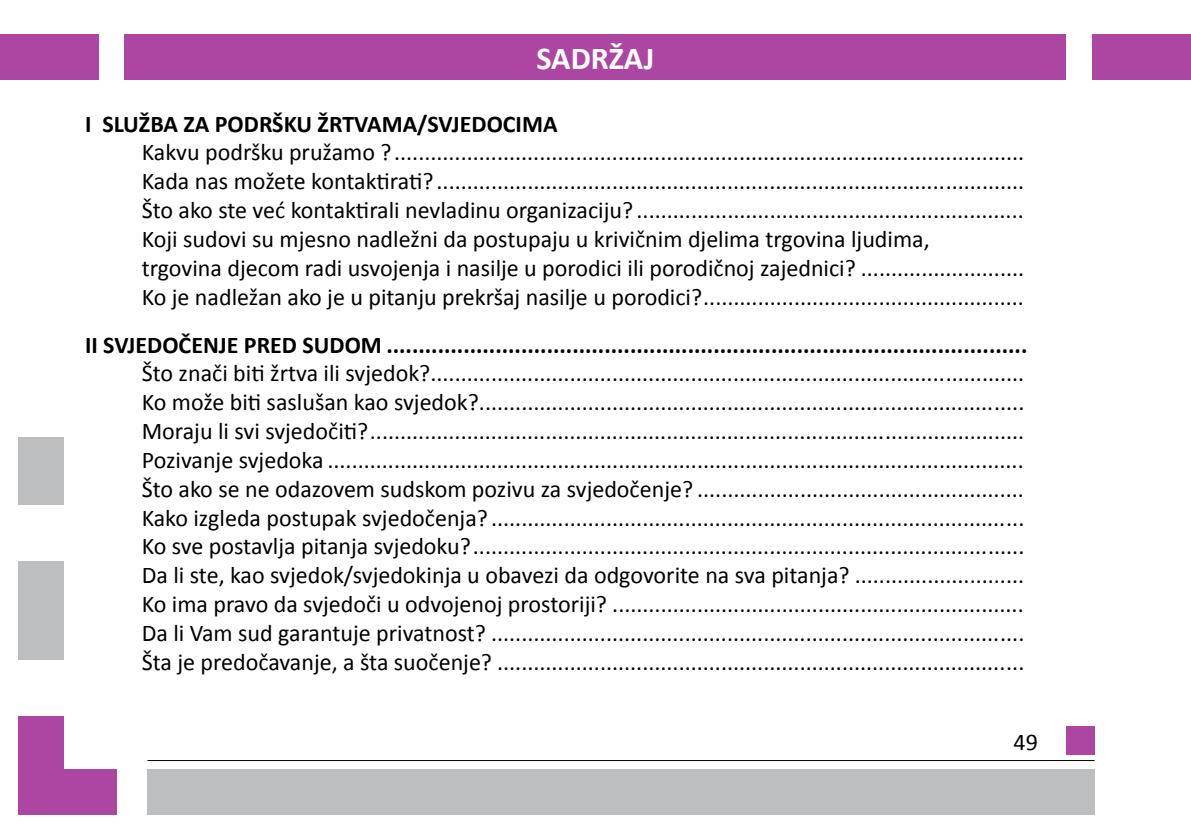
<style>
.page{position:relative;width:1191px;height:840px;background:#fff}
.page>*{position:absolute;margin:0;border:0;box-sizing:border-box;transform-origin:0 0}
.t1{font:700 32px "Calibri";color:#fff}
.t2{font:24px/28.8px "Calibri";color:#000}
.t3{font:700 24px "Calibri";color:#000}
</style>
<div class="page">
<div style="left:1066px;top:726px;width:28px;height:28px;background:#ac46a2"></div>
<hr style="left:147px;top:759px;width:947px;height:1px;background:#000">
<div style="left:18px;top:768px;width:99px;height:46px;background:#ac46a2"></div>
<div style="left:147px;top:768px;width:947px;height:46px;background:#bcbec0"></div>
<div style="left:18px;top:715px;width:46px;height:99px;background:#ac46a2"></div>
<div style="left:18px;top:560px;width:46px;height:99px;background:#bcbec0"></div>
<div style="left:18px;top:437px;width:46px;height:67px;background:#bcbec0"></div>
<div style="left:0;top:34px;width:98px;height:45px;background:#ac46a2"></div>
<div style="left:1092px;top:34px;width:99px;height:45px;background:#ac46a2"></div>
<div style="left:125px;top:34px;width:941px;height:45px;background:#ac46a2"></div>
<h1 class="t1" style="left:536px;top:38px;width:119px">SADRŽAJ</h1>
<p class="t3" style="left:85px;top:109px;width:474px">I SLUŽBA ZA PODRŠKU ŽRTVAMA/SVJEDOCIMA</p>
<p class="t2" style="left:142px;top:137px;width:884px">Kakvu podršku pružamo ?........................................................................................................<br>Kada nas možete kontaktirati? .................................................................................................<br>Što ako ste već kontaktirali nevladinu organizaciju? ................................................................<br>Koji sudovi su mjesno nadležni da postupaju u krivičnim djelima trgovina ljudima,<br>trgovina djecom radi usvojenja i nasilje u porodici ili porodičnoj zajednici? ...........................<br>Ko je nadležan ako je u pitanju prekršaj nasilje u porodici?.....................................................</p>
<p class="t3" style="left:85px;top:329px;width:944px">II SVJEDOČENJE PRED SUDOM ....................................................................................................</p>
<p class="t2" style="left:142px;top:357px;width:884px;text-align:justify">Što znači biti žrtva ili svjedok?..................................................................................................<br>Ko može biti saslušan kao svjedok?..........................................................................................<br>Moraju li svi svjedočiti?............................................................................................................<br>Pozivanje svjedoka ...................................................................................................................<br>Što ako se ne odazovem sudskom pozivu za svjedočenje? ......................................................<br>Kako izgleda postupak svjedočenja? ........................................................................................<br>Ko sve postavlja pitanja svjedoku?...........................................................................................<br>Da li ste, kao svjedok/svjedokinja u obavezi da odgovorite na sva pitanja? ............................<br>Ko ima pravo da svjedoči u odvojenoj prostoriji? ....................................................................<br>Da li Vam sud garantuje privatnost? ........................................................................................<br>Šta je predočavanje, a šta suočenje? .......................................................................................</p>
<p class="t2" style="left:1013px;top:725px;width:26px">49</p>
</div>
